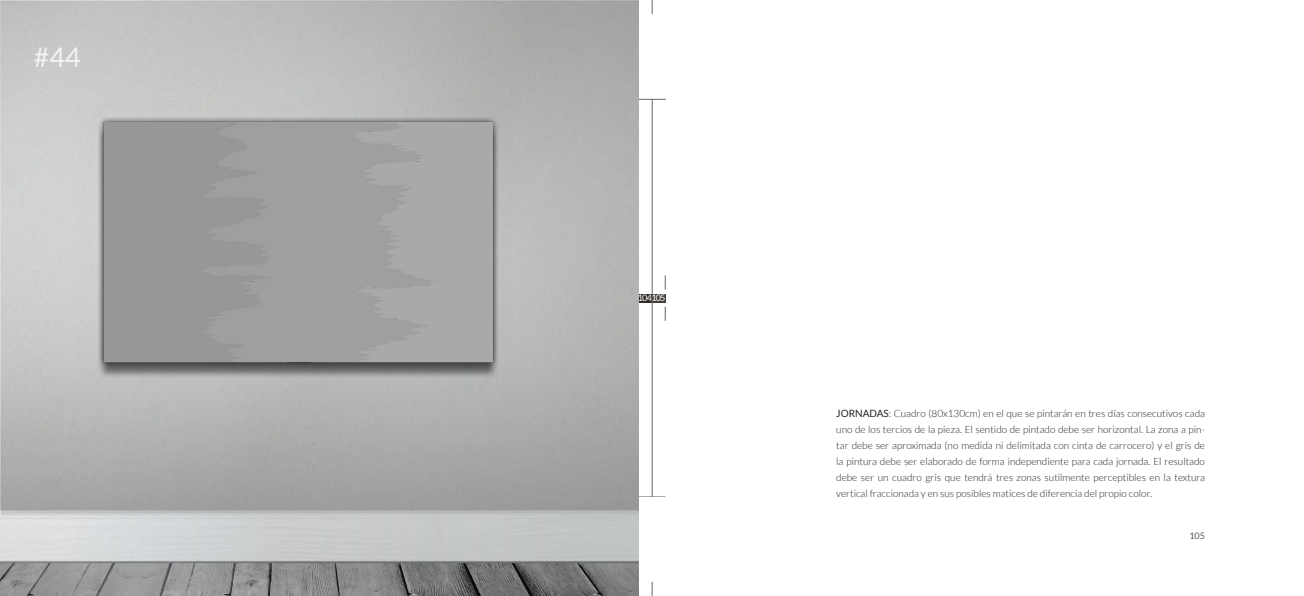
<style>
.page{position:relative;width:1304px;height:596px;background:#fff}
.page>*{position:absolute;margin:0;border:0;box-sizing:border-box;transform-origin:0 0}
.Nº{font:27px "Lato";color:#f2f3f4}
.Cuerpo{font:300 10px/16px "Lato";color:#231f20;text-align:justify}
.t1{font:9px "Lato";letter-spacing:-.085em;color:#fff}
.t2{font:9px "Lato";color:#57585a}
.s1{font-weight:400}
</style>
<div class="page">
<svg style="left:638px;top:99px;width:28px;height:1px"></svg>
<svg style="left:638px;top:496px;width:27px;height:1px"></svg>
<div style="left:651px;top:294px;width:14px;height:8px;background:#463f3d"></div>
<div style="left:638px;top:294px;width:14px;height:8px;background:#302a28"></div>
<hr style="left:652px;top:99px;width:1px;height:397px;background:#6b6360">
<svg style="left:638px;top:275px;width:1px;height:14px"></svg>
<svg style="left:665px;top:275px;width:1px;height:14px"></svg>
<svg style="left:665px;top:306px;width:1px;height:14px"></svg>
<svg style="left:638px;top:306px;width:1px;height:14px"></svg>
<svg style="left:652px;top:0;width:1px;height:14px"></svg>
<svg style="left:652px;top:581px;width:1px;height:14px"></svg>
<img style="left:0;top:0;width:638px;height:595px">
<img style="left:78px;top:101px;width:435px;height:294px">
<p class="Nº" style="left:34px;top:42px;width:48px">#44</p>
<p class="t1" style="left:638px;top:293px;width:29px">104105</p>
<p class="Cuerpo" style="left:836px;top:405px;width:370px"><span class="s1">JORNADAS</span>: Cuadro (80x130cm) en el que se pintarán en tres días consecutivos cada uno de los tercios de la pieza. El sentido de pintado debe ser horizontal. La zona a pin&shy;tar debe ser aproximada (no medida ni delimitada con cinta de carrocero) y el gris de la pintura debe ser elaborado de forma independiente para cada jornada. El resultado debe ser un cuadro gris que tendrá tres zonas sutilmente perceptibles en la textura vertical fraccionada y en sus posibles matices de diferencia del propio color.</p>
<p class="t2" style="left:1189px;top:530px;width:17px">105</p>
</div>
